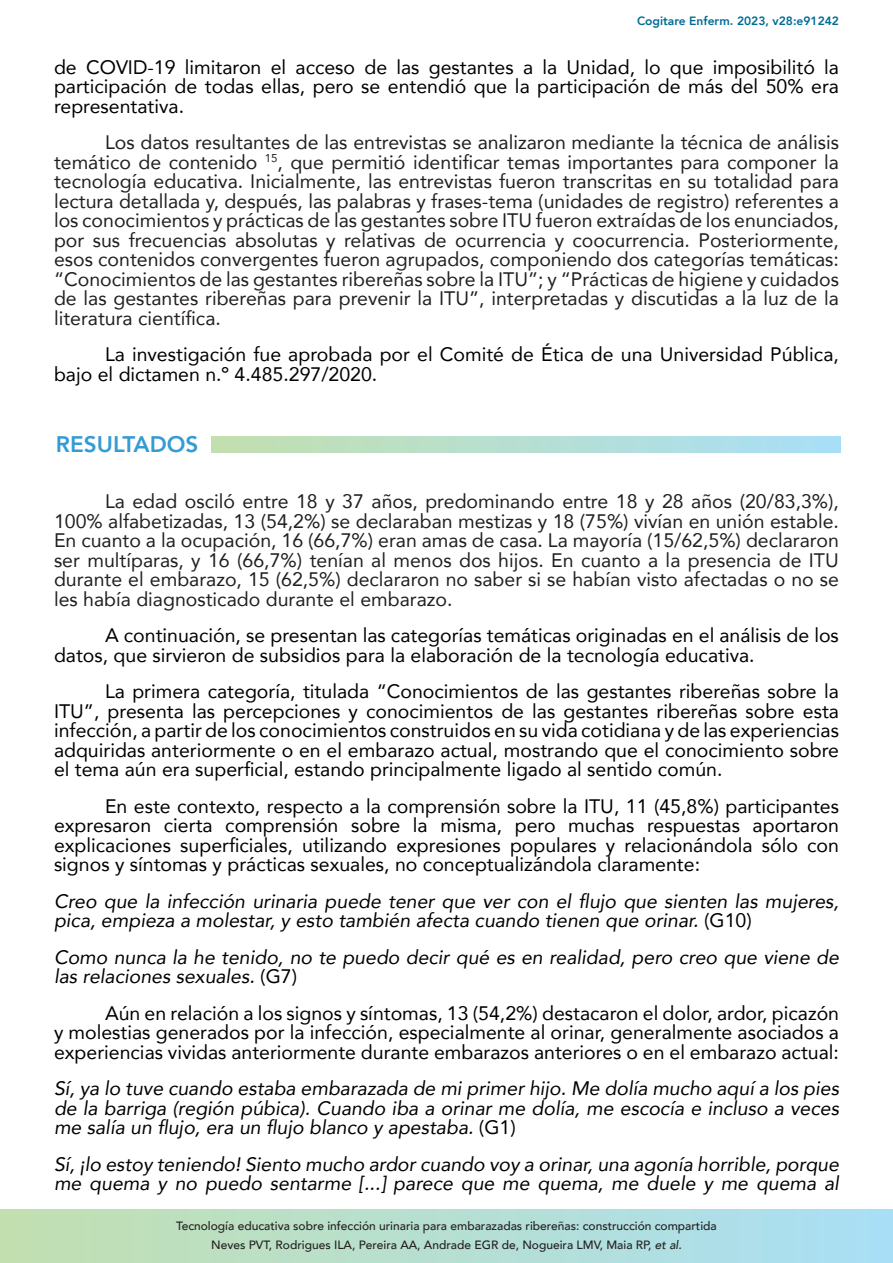
<style>
.page{position:relative;width:893px;height:1263px;background:#fff}
.page>*{position:absolute;margin:0;border:0;box-sizing:border-box;transform-origin:0 0}
.t1{font:800 22.5px "Avenir";color:#349bd3}
.t2{font:19.5px/19.5px "Avenir";color:#000;text-align:justify}
.t3{font:19.5px/19.5px "Avenir";color:#231f20;text-align:justify}
.t4{font:italic 19.5px/19.5px "Avenir";color:#000}
.t5{font:500 12px/18.6px "Avenir";color:#231f20;text-align:center}
.t6{font:800 12px "Avenir";color:#006c95}
.s1{font-style:normal}
.s2{font-style:italic}
</style>
<div class="page">
<svg style="left:0;top:1209px;width:893px;height:54px;background:#b6dfd2"></svg>
<div style="left:212px;top:436px;width:629px;height:17px;background:linear-gradient(to right,#c3dfaf,#a9dff7)"></div>
<p class="t6" style="left:637px;top:10px;width:203px">Cogitare Enferm. 2023, v28:e91242</p>
<p class="t2" style="left:54px;top:56px;width:786px">de COVID-19 limitaron el acceso de las gestantes a la Unidad, lo que imposibilitó la participación de todas ellas, pero se entendió que la participación de más del 50% era representativa.</p>
<p class="t3" style="left:54px;top:132px;width:786px;text-indent:51px">Los datos resultantes de las entrevistas se analizaron mediante la técnica de análisis temático de contenido <sup>15</sup>, que permitió identificar temas importantes para componer la tecnología educativa. Inicialmente, las entrevistas fueron transcritas en su totalidad para lectura detallada y, después, las palabras y frases-tema (unidades de registro) referentes a los conocimientos y prácticas de las gestantes sobre ITU fueron extraídas de los enunciados, por sus frecuencias absolutas y relativas de ocurrencia y coocurrencia. Posteriormente, esos contenidos convergentes fueron agrupados, componiendo dos categorías temáticas: “Conocimientos de las gestantes ribereñas sobre la ITU”; y “Prácticas de higiene y cuidados de las gestantes ribereñas para prevenir la ITU”, interpretadas y discutidas a la luz de la literatura científica.</p>
<p class="t2" style="left:54px;top:344px;width:786px;text-indent:51px">La investigación fue aprobada por el Comité de Ética de una Universidad Pública, bajo el dictamen n.º 4.485.297/2020.</p>
<p class="t1" style="left:56px;top:424px;width:144px">RESULTADOS</p>
<p class="t3" style="left:54px;top:491px;width:787px;text-indent:51px">La edad osciló entre 18 y 37 años, predominando entre 18 y 28 años (20/83,3%), 100% alfabetizadas, 13 (54,2%) se declaraban mestizas y 18 (75%) vivían en unión estable.<br>En cuanto a la ocupación, 16 (66,7%) eran amas de casa. La mayoría (15/62,5%) declararon ser multíparas, y 16 (66,7%) tenían al menos dos hijos. En cuanto a la presencia de ITU durante el embarazo, 15 (62,5%) declararon no saber si se habían visto afectadas o no se les había diagnosticado durante el embarazo.</p>
<p class="t2" style="left:54px;top:625px;width:786px;text-indent:51px">A continuación, se presentan las categorías temáticas originadas en el análisis de los datos, que sirvieron de subsidios para la elaboración de la tecnología educativa.</p>
<p class="t2" style="left:54px;top:681px;width:786px;text-indent:51px">La primera categoría, titulada “Conocimientos de las gestantes ribereñas sobre la ITU”, presenta las percepciones y conocimientos de las gestantes ribereñas sobre esta infección, a partir de los conocimientos construidos en su vida cotidiana y de las experiencias adquiridas anteriormente o en el embarazo actual, mostrando que el conocimiento sobre el tema aún era superficial, estando principalmente ligado al sentido común.</p>
<p class="t2" style="left:54px;top:795px;width:786px;text-indent:51px">En este contexto, respecto a la comprensión sobre la ITU, 11 (45,8%) participantes expresaron cierta comprensión sobre la misma, pero muchas respuestas aportaron explicaciones superficiales, utilizando expresiones populares y relacionándola sólo con signos y síntomas y prácticas sexuales, no conceptualizándola claramente:</p>
<p class="t4" style="left:54px;top:891px;width:786px">Creo que la infección urinaria puede tener que ver con el flujo que sienten las mujeres, pica, empieza a molestar, y esto también afecta cuando tienen que orinar. <span class="s1">(G10)</span></p>
<p class="t4" style="left:54px;top:947px;width:786px">Como nunca la he tenido, no te puedo decir qué es en realidad, pero creo que viene de las relaciones sexuales. <span class="s1">(G7)</span></p>
<p class="t2" style="left:54px;top:1002px;width:787px;text-indent:51px">Aún en relación a los signos y síntomas, 13 (54,2%) destacaron el dolor, ardor, picazón y molestias generados por la infección, especialmente al orinar, generalmente asociados a experiencias vividas anteriormente durante embarazos anteriores o en el embarazo actual:</p>
<p class="t4" style="left:54px;top:1078px;width:786px;text-align:justify">Sí, ya lo tuve cuando estaba embarazada de mi primer hijo. Me dolía mucho aquí a los pies de la barriga (región púbica). Cuando iba a orinar me dolía, me escocía e incluso a veces me salía un flujo, era un flujo blanco y apestaba. <span class="s1">(G1)</span></p>
<p class="t4" style="left:54px;top:1154px;width:786px">Sí, ¡lo estoy teniendo! Siento mucho ardor cuando voy a orinar, una agonía horrible, porque me quema y no puedo sentarme [...] parece que me quema, me duele y me quema al</p>
<p class="t5" style="left:176px;top:1216px;width:542px">Tecnología educativa sobre infección urinaria para embarazadas ribereñas: construcción compartida<br>Neves PVT, Rodrigues ILA, Pereira AA, Andrade EGR de, Nogueira LMV, Maia RP, <span class="s2">et al.</span></p>
</div>
